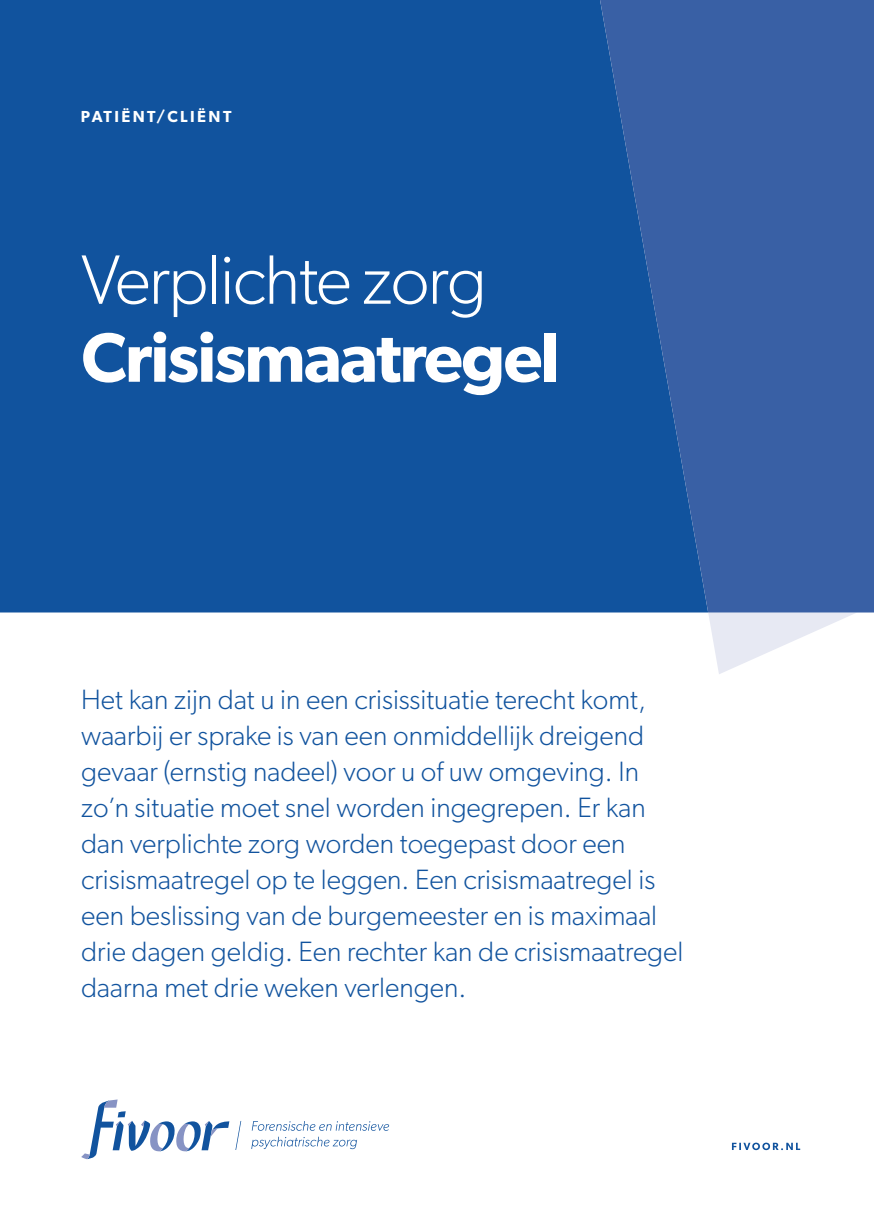
<style>
.page{position:relative;width:874px;height:1225px;background:#fff}
.page>*{position:absolute;margin:0;border:0;box-sizing:border-box;transform-origin:0 0}
.t1{font:600 70px "Gibson";letter-spacing:-.025em;color:#fff}
.t2{font:300 70px "Gibson";letter-spacing:-.025em;color:#fff}
.t3{font:300 28px/36px "Gibson";color:#11539e}
.t4{font:600 16px "Gibson";letter-spacing:.15em;color:#fff}
</style>
<div class="page">
<svg style="left:235px;top:1121px;width:6px;height:29px"></svg>
<svg style="left:81px;top:1099px;width:148px;height:60px"></svg>
<svg style="left:252px;top:1121px;width:137px;height:9px"></svg>
<svg style="left:251px;top:1136px;width:106px;height:13px"></svg>
<svg style="left:731px;top:1142px;width:68px;height:8px"></svg>
<div style="left:0;top:0;width:599px;height:612px;background:#11539e"></div>
<svg style="left:707px;top:612px;width:149px;height:62px"></svg>
<svg style="left:599px;top:0;width:274px;height:612px;background:#315da3"></svg>
<p class="t4" style="left:81px;top:107px;width:152px">PATIËNT/CLIËNT</p>
<h1 class="t2" style="left:81px;top:237px;width:407px">Verplichte zorg</h1>
<h1 class="t1" style="left:81px;top:316px;width:480px">Crisismaatregel</h1>
<p class="t3" style="left:81px;top:680px;width:603px">Het kan zijn dat u in een crisissituatie terecht komt, waarbij er sprake is van een onmiddellijk dreigend gevaar (ernstig nadeel) voor u of uw omgeving. In zo’n situatie moet snel worden ingegrepen. Er kan dan verplichte zorg worden toegepast door een crisismaatregel op te leggen. Een crisismaatregel is een beslissing van de burgemeester en is maximaal drie dagen geldig. Een rechter kan de crisismaatregel daarna met drie weken verlengen.</p>
</div>
